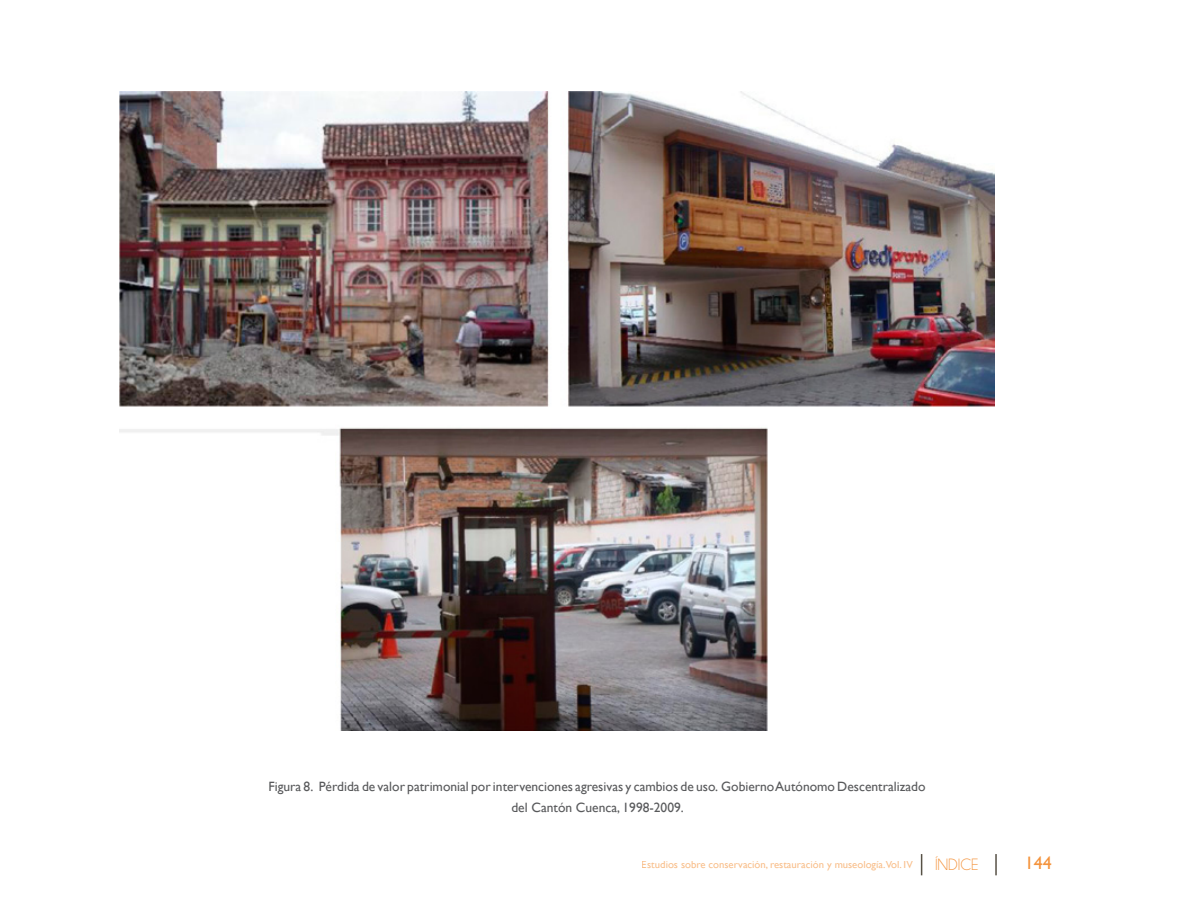
<style>
.page{position:relative;width:1188px;height:918px;background:#fff}
.page>*{position:absolute;margin:0;border:0;box-sizing:border-box;transform-origin:0 0}
.t1{font:18px "Gill Sans";color:#f4933c}
.t2{font:16.5px "Champagne&Limousines";color:#f4933c}
.t3{font:13.5px/21px "Gill Sans";color:#58595b;text-align:center}
.t4{font:10.5px "Gill Sans";color:#f4933c}
</style>
<div class="page">
<hr style="left:995px;top:854px;width:2px;height:21px;background:#575146">
<svg style="left:921px;top:854px;width:1px;height:21px"></svg>
<img style="left:119px;top:91px;width:876px;height:639px">
<p class="t3" style="left:268px;top:776px;width:659px">Figura 8. Pérdida de valor patrimonial por intervenciones agresivas y cambios de uso. Gobierno Autónomo Descentralizado del Cantón Cuenca, 1998-2009.</p>
<p class="t4" style="left:642px;top:859px;width:272px">Estudios sobre conservación, restauración y museología.Vol. IV</p>
<p class="t2" style="left:935px;top:856px;width:45px">ÍNDICE</p>
<h1 class="t1" style="left:1025px;top:853px;width:28px">144</h1>
</div>
